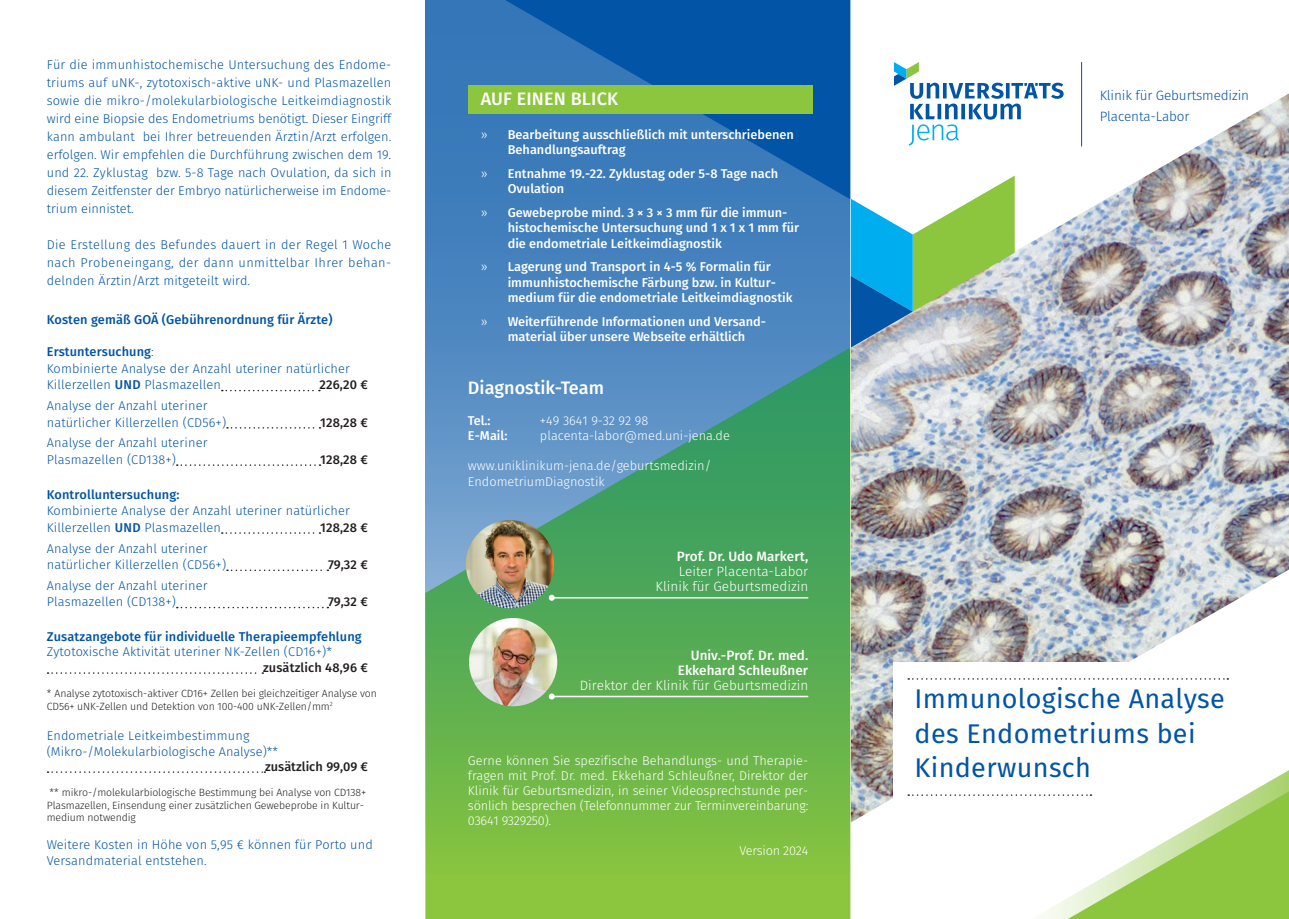
<style>
.page{position:relative;width:1289px;height:919px;background:#fff}
.page>*{position:absolute;margin:0;border:0;box-sizing:border-box;transform-origin:0 0}
.t1{font:27px/34.5px "Fira Sans";letter-spacing:.01em;color:#0154a6}
.Fliesstext{font:500 18px "Fira Sans";color:#fff}
.Fliesstext-2{font:300 13.5px "Fira Sans";color:#fff}
.Fliesstext-3{font:500 13.5px "Fira Sans";color:#fff}
.Fliesstext-4{font:300 13.5px "Fira Sans";letter-spacing:-.01em;color:#0154a6}
.Fliesstext-5{font:300 12.75px/18px "Fira Sans";letter-spacing:.01em;color:#0154a6}
.Fliesstext-6{font:500 12.75px/15.3px "Fira Sans";color:#fff}
.Fliesstext-7{font:300 12.75px/15px "Fira Sans";color:#fff}
.Fliesstext-8{font:500 12.75px "Fira Sans";letter-spacing:.01em;color:#0154a6}
.Fliesstext-9{font:500 12.75px "Fira Sans";letter-spacing:.01em;color:#231f20}
.Fliesstext-10{font:300 12.75px "Fira Sans";letter-spacing:-.02em;color:#fff}
.Fliesstext-11{font:300 10.5px/12.6px "Fira Sans";letter-spacing:-.01em;color:#231f20}
.s1{font-weight:300}
.s2{font-weight:500}
.s3{font-weight:500;color:#231f20}
</style>
<div class="page">
<img style="left:850px;top:270px;width:438px;height:552px">
<div style="left:893px;top:662px;width:359px;height:148px;background:#fff"></div>
<svg style="left:850px;top:0;width:438px;height:270px"></svg>
<div style="left:425px;top:0;width:425px;height:873px;background:linear-gradient(to right,#417fbc,#4984bf)"></div>
<svg style="left:425px;top:347px;width:425px;height:571px;background:#61ab6a"></svg>
<svg style="left:505px;top:0;width:345px;height:199px;background:#1c66af"></svg>
<svg style="left:850px;top:176px;width:164px;height:171px"></svg>
<svg style="left:894px;top:62px;width:169px;height:84px"></svg>
<hr style="left:1081px;top:62px;width:1px;height:84px;background:#0154a6">
<img style="left:466px;top:520px;width:88px;height:88px;border-radius:44px">
<img style="left:469px;top:618px;width:88px;height:88px;border-radius:44px">
<svg style="left:908px;top:678px;width:320px;height:1px"></svg>
<svg style="left:908px;top:770px;width:380px;height:148px"></svg>
<div style="left:468px;top:85px;width:344px;height:29px;background:#8bc63e"></div>
<hr style="left:552px;top:597px;width:256px;height:1px;background:#fff">
<svg style="left:549px;top:594px;width:6px;height:6px"></svg>
<hr style="left:552px;top:695px;width:256px;height:2px;background:#fff">
<svg style="left:549px;top:693px;width:6px;height:6px"></svg>
<svg style="left:222px;top:390px;width:98px;height:1px"></svg>
<svg style="left:227px;top:427px;width:93px;height:1px"></svg>
<svg style="left:177px;top:464px;width:143px;height:2px"></svg>
<svg style="left:222px;top:532px;width:98px;height:1px"></svg>
<svg style="left:227px;top:569px;width:101px;height:2px"></svg>
<svg style="left:177px;top:606px;width:151px;height:2px"></svg>
<svg style="left:48px;top:672px;width:215px;height:1px"></svg>
<svg style="left:48px;top:771px;width:217px;height:1px"></svg>
<p class="Fliesstext-5" style="left:47px;top:56px;width:346px;text-align:justify">Für die immunhistochemische Untersuchung des Endome&shy;triums auf uNK-, zytotoxisch-aktive uNK- und Plasmazellen sowie die mikro-/molekularbiologische Leitkeimdiagnostik wird eine Biopsie des Endometriums benötigt. Dieser Eingriff kann ambulant bei Ihrer betreuenden Ärztin/Arzt erfolgen. erfolgen. Wir empfehlen die Durchführung zwischen dem 19. und 22. Zyklustag bzw. 5-8 Tage nach Ovulation, da sich in diesem Zeitfenster der Embryo natürlicherweise im Endome&shy;trium einnistet.</p>
<p class="Fliesstext-5" style="left:47px;top:236px;width:346px;text-align:justify">Die Erstellung des Befundes dauert in der Regel 1 Woche nach Probeneingang, der dann unmittelbar Ihrer behan&shy;delnden Ärztin/Arzt mitgeteilt wird.</p>
<p class="Fliesstext-8" style="left:47px;top:310px;width:287px">Kosten gemäß GOÄ (Gebührenordnung für Ärzte)</p>
<p class="Fliesstext-8" style="left:47px;top:341px;width:109px">Erstuntersuchung<span class="s1">:</span></p>
<p class="Fliesstext-5" style="left:47px;top:360px;width:305px;line-height:16.5px">Kombinierte Analyse der Anzahl uteriner natürlicher<br>Killerzellen <span class="s2">UND</span> Plasmazellen</p>
<p class="Fliesstext-9" style="left:319px;top:374px;width:50px">226,20 €</p>
<p class="Fliesstext-5" style="left:47px;top:397px;width:181px;line-height:16.5px">Analyse der Anzahl uteriner natürlicher Killerzellen (CD56+)</p>
<p class="Fliesstext-5" style="left:47px;top:434px;width:162px;line-height:16.5px">Analyse der Anzahl uteriner<br>Plasmazellen (CD138+)</p>
<p class="Fliesstext-9" style="left:320px;top:412px;width:49px">128,28 €</p>
<p class="Fliesstext-9" style="left:320px;top:449px;width:49px">128,28 €</p>
<p class="Fliesstext-8" style="left:47px;top:484px;width:134px">Kontrolluntersuchung:</p>
<p class="Fliesstext-5" style="left:47px;top:502px;width:305px;line-height:16.5px">Kombinierte Analyse der Anzahl uteriner natürlicher<br>Killerzellen <span class="s2">UND</span> Plasmazellen</p>
<p class="Fliesstext-9" style="left:320px;top:517px;width:49px">128,28 €</p>
<p class="Fliesstext-5" style="left:47px;top:539px;width:181px;line-height:16.5px">Analyse der Anzahl uteriner natürlicher Killerzellen (CD56+)</p>
<p class="Fliesstext-9" style="left:328px;top:554px;width:41px">79,32 €</p>
<p class="Fliesstext-5" style="left:47px;top:577px;width:162px;line-height:16.5px">Analyse der Anzahl uteriner<br>Plasmazellen (CD138+)</p>
<p class="Fliesstext-9" style="left:328px;top:591px;width:41px">79,32 €</p>
<p class="Fliesstext-8" style="left:47px;top:626px;width:316px">Zusatzangebote für individuelle Therapieempfehlung</p>
<p class="Fliesstext-5" style="left:263px;top:644px;width:106px;line-height:15.3px;text-indent:-216px">Zytotoxische Aktivität uteriner NK-Zellen (CD16+)* <span class="s3">zusätzlich 48,96 €</span></p>
<p class="Fliesstext-11" style="left:47px;top:687px;width:331px">* Analyse zytotoxisch-aktiver CD16+ Zellen bei gleichzeitiger Analyse von<br>CD56+ uNK-Zellen und Detektion von 100-400 uNK-Zellen/mm<sup>2</sup></p>
<p class="Fliesstext-5" style="left:47px;top:728px;width:233px;line-height:15.3px">Endometriale Leitkeimbestimmung (Mikro-/Molekularbiologische Analyse)**</p>
<p class="Fliesstext-9" style="left:265px;top:756px;width:104px">zusätzlich 99,09 €</p>
<p class="Fliesstext-11" style="left:47px;top:786px;width:321px">** mikro-/molekularbiologische Bestimmung bei Analyse von CD138+<br>Plasmazellen, Einsendung einer zusätzlichen Gewebeprobe in Kultur&shy;medium notwendig</p>
<p class="Fliesstext-5" style="left:47px;top:837px;width:327px;line-height:15.3px">Weitere Kosten in Höhe von 5,95 € können für Porto und<br>Versandmaterial entstehen.</p>
<p class="Fliesstext" style="left:481px;top:85px;width:139px">AUF EINEN BLICK</p>
<p class="Fliesstext-6" style="left:507px;top:126px;width:288px;text-indent:-27px"><span class="s1">»</span> Bearbeitung ausschließlich mit unterschriebenen<br>Behandlungsauftrag</p>
<p class="Fliesstext-6" style="left:507px;top:165px;width:272px;text-indent:-27px"><span class="s1">»</span> Entnahme 19.-22. Zyklustag oder 5-8 Tage nach<br>Ovulation</p>
<p class="Fliesstext-6" style="left:507px;top:204px;width:293px;text-indent:-27px"><span class="s1">»</span> Gewebeprobe mind. 3 × 3 × 3 mm für die immun&shy;histochemische Untersuchung und 1 x 1 x 1 mm für die endometriale Leitkeimdiagnostik</p>
<p class="Fliesstext-6" style="left:507px;top:259px;width:286px;text-indent:-27px"><span class="s1">»</span> Lagerung und Transport in 4-5 % Formalin für immunhistochemische Färbung bzw. in Kultur&shy;medium für die endometriale Leitkeimdiagnostik</p>
<p class="Fliesstext-6" style="left:507px;top:313px;width:258px;text-indent:-27px"><span class="s1">»</span> Weiterführende Informationen und Versand&shy;material über unsere Webseite erhältlich</p>
<p class="Fliesstext" style="left:468px;top:373px;width:138px">Diagnostik-Team</p>
<p class="Fliesstext-6" style="left:468px;top:412px;width:24px">Tel.:</p>
<p class="Fliesstext-7" style="left:540px;top:412px;width:110px">+49 3641 9-32 92 98</p>
<p class="Fliesstext-6" style="left:468px;top:427px;width:41px">E-Mail:</p>
<p class="Fliesstext-7" style="left:540px;top:428px;width:191px">placenta-labor@med.uni-jena.de</p>
<p class="Fliesstext-7" style="left:468px;top:458px;width:245px">www.uniklinikum-jena.de/geburtsmedizin/<br>EndometriumDiagnostik</p>
<p class="Fliesstext-3" style="left:676px;top:545px;width:133px">Prof. Dr. Udo Markert,</p>
<p class="Fliesstext-2" style="left:678px;top:561px;width:131px">Leiter Placenta-Labor</p>
<p class="Fliesstext-2" style="left:655px;top:576px;width:154px">Klinik für Geburtsmedizin</p>
<p class="Fliesstext-3" style="left:690px;top:644px;width:119px">Univ.-Prof. Dr. med.</p>
<p class="Fliesstext-3" style="left:678px;top:659px;width:132px">Ekkehard Schleußner</p>
<p class="Fliesstext-2" style="left:579px;top:675px;width:230px">Direktor der Klinik für Geburtsmedizin</p>
<p class="Fliesstext-7" style="left:468px;top:752px;width:342px">Gerne können Sie spezifische Behandlungs- und Therapie&shy;fragen mit Prof. Dr. med. Ekkehard Schleußner, Direktor der Klinik für Geburtsmedizin, in seiner Videosprechstunde per&shy;sönlich besprechen (Telefonnummer zur Terminvereinbarung:<br>03641 9329250).</p>
<p class="Fliesstext-10" style="left:739px;top:841px;width:70px">Version 2024</p>
<p class="Fliesstext-4" style="left:1099px;top:86px;width:151px">Klinik für Geburtsmedizin</p>
<p class="Fliesstext-4" style="left:1099px;top:106px;width:91px">Placenta-Labor</p>
<h2 class="t1" style="left:914px;top:681px;width:312px">Immunologische Analyse des Endometriums bei<br>Kinderwunsch</h2>
</div>
